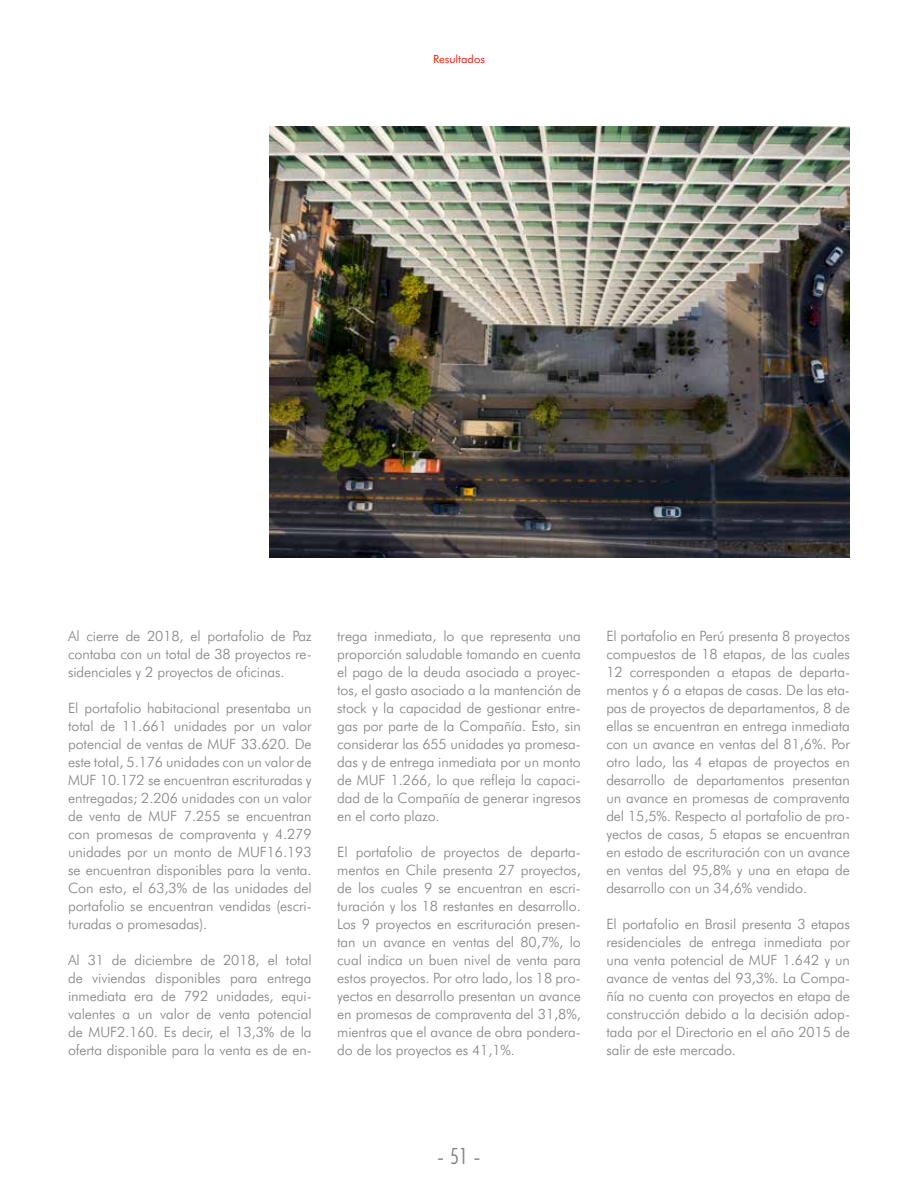
<style>
.page{position:relative;width:918px;height:1188px;background:#fff}
.page>*{position:absolute;margin:0;border:0;box-sizing:border-box;transform-origin:0 0}
.t1{font:300 22.5px "Futura BT";color:#838083}
.t2{font:300 14.25px/18px "Futura BT";letter-spacing:-.005em;color:#838083;text-align:justify}
.t3{font:11.25px "Futura BT";color:#e42313}
.s1{font-stretch:condensed}
</style>
<div class="page">
<img style="left:270px;top:126px;width:580px;height:432px">
<p class="t3" style="left:433px;top:52px;width:53px">Resultados</p>
<p class="t2" style="left:68px;top:627px;width:245px">Al cierre de 2018, el portafolio de Paz contaba con un total de 38 proyectos re&shy;sidenciales y 2 proyectos de oficinas.</p>
<p class="t2" style="left:68px;top:699px;width:245px">El portafolio habitacional presentaba un total de 11.661 unidades por un valor potencial de ventas de MUF 33.620. De este total, 5.176 unidades con un valor de MUF 10.172 se encuentran escrituradas y entregadas; 2.206 unidades con un valor de venta de MUF 7.255 se encuentran con promesas de compraventa y 4.279 unidades por un monto de MUF16.193 se encuentran disponibles para la venta.<br>Con esto, el 63,3% de las unidades del portafolio se encuentran vendidas (escri&shy;turadas o promesadas).</p>
<p class="t2" style="left:68px;top:951px;width:245px">Al 31 de diciembre de 2018, el total de viviendas disponibles para entrega inmediata era de 792 unidades, equi&shy;valentes a un valor de venta potencial de MUF2.160. Es decir, el 13,3% de la oferta disponible para la venta es de en-</p>
<p class="t2" style="left:337px;top:627px;width:245px">trega inmediata, lo que representa una proporción saludable tomando en cuenta el pago de la deuda asociada a proyec&shy;tos, el gasto asociado a la mantención de stock y la capacidad de gestionar entre&shy;gas por parte de la Compañía. Esto, sin considerar las 655 unidades ya promesa&shy;das y de entrega inmediata por un monto de MUF 1.266, lo que refleja la capaci&shy;dad de la Compañía de generar ingresos en el corto plazo.</p>
<p class="t2" style="left:337px;top:842px;width:245px">El portafolio de proyectos de departa&shy;mentos en Chile presenta 27 proyectos, de los cuales 9 se encuentran en escri&shy;turación y los 18 restantes en desarrollo.<br>Los 9 proyectos en escrituración presen&shy;tan un avance en ventas del 80,7%, lo cual indica un buen nivel de venta para estos proyectos. Por otro lado, los 18 pro&shy;yectos en desarrollo presentan un avance en promesas de compraventa del 31,8%, mientras que el avance de obra pondera&shy;do de los proyectos es 41,1%.</p>
<p class="t2" style="left:606px;top:626px;width:245px">El portafolio en Perú presenta 8 proyectos compuestos de 18 etapas, de las cuales 12 corresponden a etapas de departa&shy;mentos y 6 a etapas de casas. De las eta&shy;pas de proyectos de departamentos, 8 de ellas se encuentran en entrega inmediata con un avance en ventas del 81,6%. Por otro lado, las 4 etapas de proyectos en desarrollo de departamentos presentan un avance en promesas de compraventa del 15,5%. Respecto al portafolio de pro&shy;yectos de casas, 5 etapas se encuentran en estado de escrituración con un avance en ventas del 95,8% y una en etapa de desarrollo con un 34,6% vendido.</p>
<p class="t2" style="left:606px;top:914px;width:245px">El portafolio en Brasil presenta 3 etapas residenciales de entrega inmediata por una venta potencial de MUF 1.642 y un avance de ventas del 93,3%. La Compa&shy;ñía no cuenta con proyectos en etapa de construcción debido a la decisión adop&shy;tada por el Directorio en el año 2015 de salir de este mercado.</p>
<h1 class="t1" style="left:437px;top:1142px;width:46px">-<span class="s1">51</span>-</h1>
</div>
